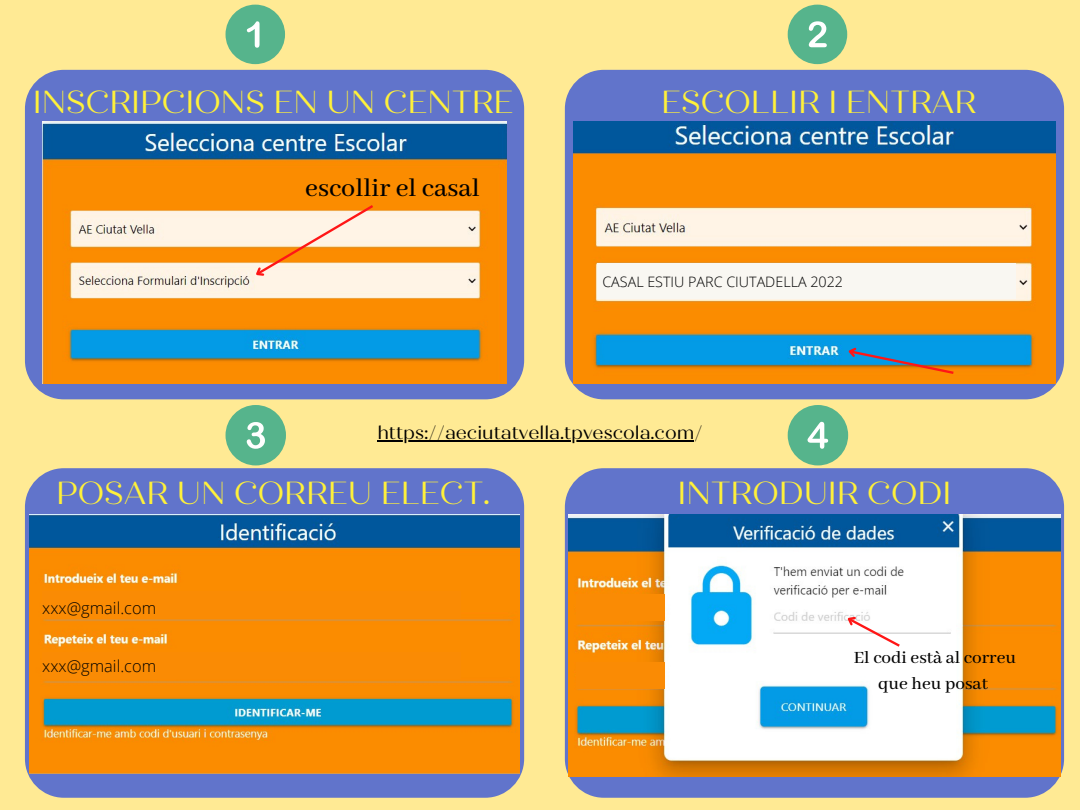
<style>
.page{position:relative;width:1080px;height:810px;background:#ffea94}
.page>*{position:absolute;margin:0;border:0;box-sizing:border-box;transform-origin:0 0}
.t1{font:31.88px "Quiche Display";color:#fff13a}
.t2{font:500 28.12px "Abhaya Libre";color:#000}
.t3{font:500 19.12px "Abhaya Libre";color:#000}
.t4{font:18.75px "Quiche Display";color:#000}
.t5{font:300 16.38px "Open Sans";color:#000}
.t6{font:300 14.38px "Open Sans";color:#000}
</style>
<div class="page">
<div style="left:25px;top:70px;width:499px;height:329px;background:#6174cb;border-radius:39px"></div>
<img style="left:42px;top:122px;width:465px;height:262px">
<div style="left:226px;top:5px;width:59px;height:59px;background:#56b48c;border-radius:50%"></div>
<svg style="left:247px;top:21px;width:13px;height:27px"></svg>
<div style="left:565px;top:70px;width:499px;height:329px;background:#6174cb;border-radius:39px"></div>
<img style="left:573px;top:122px;width:483px;height:262px">
<svg style="left:250px;top:203px;width:126px;height:79px;background:#fcce9c"></svg>
<svg style="left:845px;top:344px;width:111px;height:32px;background:#60898d"></svg>
<div style="left:788px;top:5px;width:59px;height:59px;background:#56b48c;border-radius:50%"></div>
<svg style="left:809px;top:21px;width:18px;height:26px"></svg>
<div style="left:25px;top:468px;width:499px;height:330px;background:#6174cb;border-radius:39px"></div>
<div style="left:226px;top:405px;width:60px;height:60px;background:#56b48c;border-radius:50%"></div>
<svg style="left:247px;top:422px;width:18px;height:27px"></svg>
<div style="left:565px;top:468px;width:499px;height:330px;background:#6174cb;border-radius:39px"></div>
<div style="left:788px;top:405px;width:60px;height:60px;background:#56b48c;border-radius:50%"></div>
<svg style="left:808px;top:422px;width:20px;height:27px"></svg>
<img style="left:29px;top:515px;width:491px;height:258px">
<img style="left:568px;top:515px;width:493px;height:262px">
<svg style="left:842px;top:611px;width:60px;height:38px;background:#fbebeb"></svg>
<div style="left:598px;top:264px;width:418px;height:35px;background:#f9f7f2"></div>
<hr style="left:377px;top:440px;width:317px;height:2px;background:#000">
<div style="left:42px;top:591px;width:419px;height:27px;background:#fa8b04"></div>
<div style="left:42px;top:653px;width:419px;height:26px;background:#fa8b04"></div>
<div style="left:576px;top:595px;width:88px;height:26px;background:#fa8b04"></div>
<div style="left:576px;top:662px;width:88px;height:27px;background:#fa8b04"></div>
<p class="t1" style="left:33px;top:83px;width:482px">INSCRIPCIONS EN UN CENTRE</p>
<p class="t1" style="left:661px;top:83px;width:317px">ESCOLLIR I ENTRAR</p>
<p class="t2" style="left:305px;top:173px;width:176px">escollir el casal</p>
<p class="t6" style="left:602px;top:271px;width:242px">CASAL ESTIU PARC CIUTADELLA 2022</p>
<p class="t4" style="left:377px;top:421px;width:327px">https://aeciutatvella.tpvescola.com/</p>
<p class="t1" style="left:56px;top:473px;width:436px">POSAR UN CORREU ELECT.</p>
<p class="t1" style="left:678px;top:473px;width:275px">INTRODUIR CODI</p>
<p class="t5" style="left:42px;top:597px;width:115px">xxx@gmail.com</p>
<p class="t5" style="left:42px;top:655px;width:115px">xxx@gmail.com</p>
<p class="t3" style="left:854px;top:647px;width:164px">El codi està al correu</p>
<p class="t3" style="left:878px;top:673px;width:111px">que heu posat</p>
</div>
